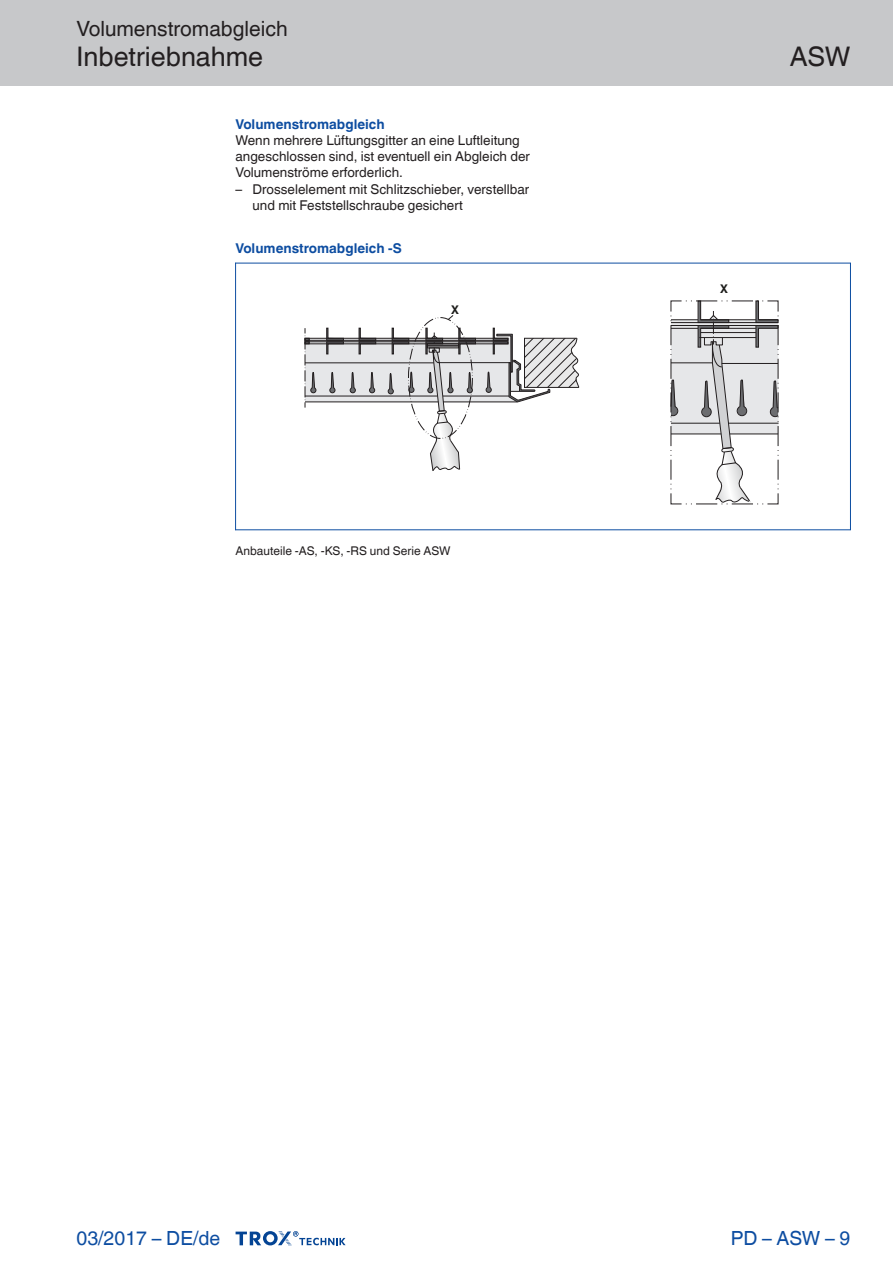
<style>
.page{position:relative;width:893px;height:1263px;background:#fff}
.page>*{position:absolute;margin:0;border:0;box-sizing:border-box;transform-origin:0 0}
.Navigation_2{font:27px "TROX Helvetica";color:#231f20}
.Navigation_3{font:27px "TROX Helvetica";color:#231f20}
.Navigation_1{font:21px "TROX Helvetica";color:#231f20}
.country{font:19.5px "TROX Helvetica";color:#0d4da1}
.pagina_li-re{font:19.5px "TROX Helvetica";color:#0d4da1}
.descr_txt_section_pa{font:13.5px/16.2px "TROX Helvetica";color:#231f20}
.descr_txt_section_li{font:13.5px/16.2px "TROX Helvetica";color:#231f20}
.Standard_oben_links{font:700 13.5px "TROX Helvetica";color:#0d4da1}
.descr_txt_section_ti{font:700 13.5px "TROX Helvetica";color:#0d4da1}
._30_graphic_footer{font:12px "TROX Helvetica";color:#231f20}
.Update_OIDs{font:700 12px "TROX Helvetica";color:#1d1d1b}
</style>
<div class="page">
<div style="left:0;top:0;width:893px;height:85px;background:#c7c8ca"></div>
<svg style="left:236px;top:1231px;width:110px;height:15px"></svg>
<svg style="left:670px;top:300px;width:109px;height:205px"></svg>
<svg style="left:305px;top:315px;width:275px;height:156px"></svg>
<hr style="left:235px;top:263px;width:1px;height:267px;background:#0d4da1">
<hr style="left:850px;top:263px;width:1px;height:267px;background:#0d4da1">
<hr style="left:235px;top:263px;width:615px;height:1px;background:#0d4da1">
<hr style="left:235px;top:529px;width:615px;height:1px;background:#0d4da1">
<p class="Navigation_1" style="left:77px;top:17px;width:213px">Volumenstromabgleich</p>
<p class="Navigation_2" style="left:77px;top:41px;width:188px">Inbetriebnahme</p>
<p class="descr_txt_section_ti" style="left:236px;top:116px;width:151px">Volumenstromabgleich</p>
<p class="descr_txt_section_pa" style="left:236px;top:132px;width:296px">Wenn mehrere Lüftungsgitter an eine Luftleitung angeschlossen sind, ist eventuell ein Abgleich der<br>Volumenströme erforderlich.</p>
<p class="descr_txt_section_li" style="left:253px;top:181px;width:278px;text-indent:-17px">– Drosselelement mit Schlitzschieber, verstellbar und mit Feststellschraube gesichert</p>
<p class="Standard_oben_links" style="left:236px;top:241px;width:168px">Volumenstromabgleich -S</p>
<p class="Update_OIDs" style="left:451px;top:303px;width:9px">X</p>
<p class="_30_graphic_footer" style="left:236px;top:544px;width:216px">Anbauteile -AS, -KS, -RS und Serie ASW</p>
<p class="Navigation_3" style="left:790px;top:41px;width:62px">ASW</p>
<p class="Update_OIDs" style="left:720px;top:282px;width:9px">X</p>
<p class="country" style="left:77px;top:1227px;width:145px">03/2017 – DE/de</p>
<p class="pagina_li-re" style="left:731px;top:1227px;width:121px">PD – ASW – 9</p>
</div>
